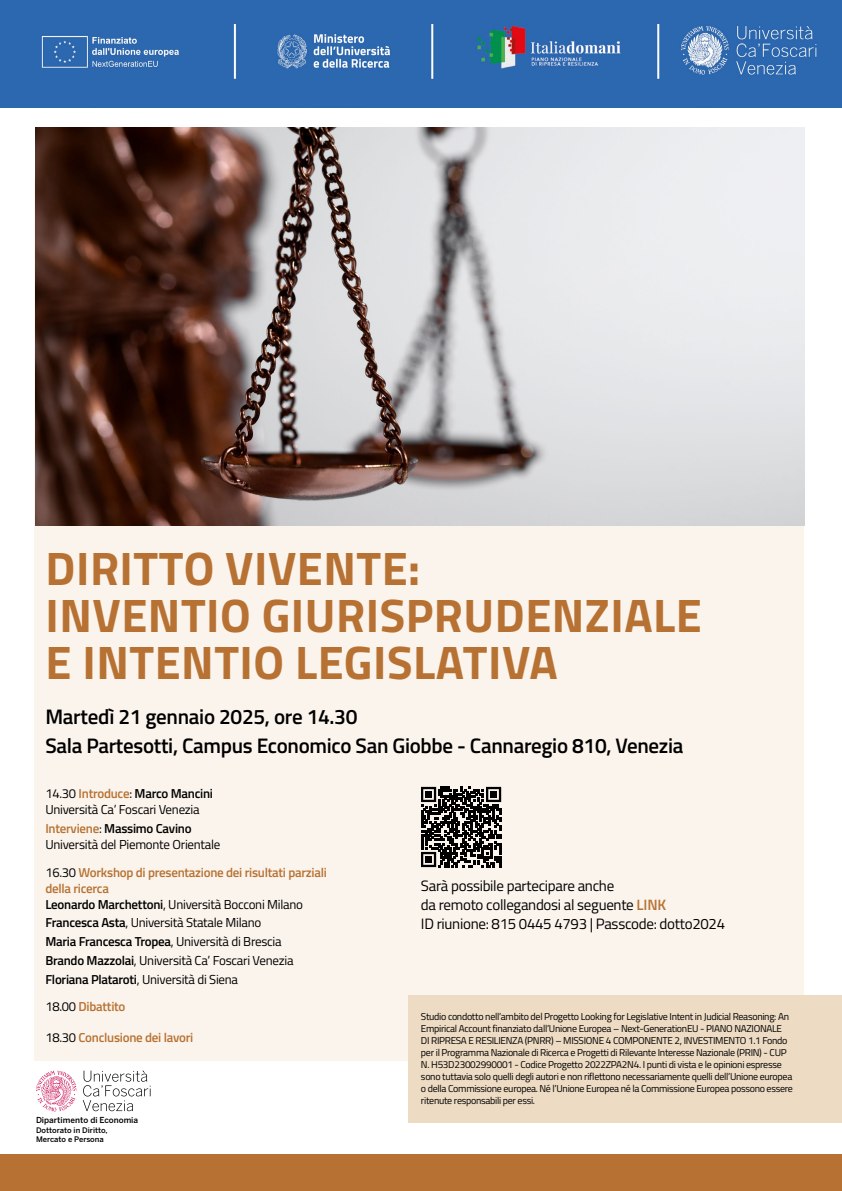
<style>
.page{position:relative;width:842px;height:1191px;background:#fff}
.page>*{position:absolute;margin:0;border:0;box-sizing:border-box;transform-origin:0 0}
.t1{font:700 47.1px/47.1px "Titillium Web";letter-spacing:.01em;color:#b77233}
.t2{font:600 21px/28.7px "Titillium Web";letter-spacing:-.015em;color:#000}
.t3{font:15px/19px "Titillium Web";letter-spacing:-.02em;color:#000}
.t4{font:13px/18.8px "Titillium Web";letter-spacing:-.02em;color:#000}
.t5{font:600 13px/16px "Titillium Web";letter-spacing:-.02em;color:#b77233}
.t6{font:10px/12px "Titillium Web";letter-spacing:-.03em;color:#000}
.t7{font:500 8.2px "Benton Sans";color:#000}
.t8{font:500 7.6px/9.2px "Benton Sans";color:#000}
.s1{font-weight:600;color:#b77233}
.s2{font-weight:600}
.s3{font-weight:400;color:#000}
.s4{color:#000}
</style>
<div class="page">
<svg style="left:83px;top:1070px;width:68px;height:41px"></svg>
<svg style="left:36px;top:1070px;width:41px;height:41px"></svg>
<img style="left:0;top:0;width:842px;height:108px">
<div style="left:0;top:1155px;width:842px;height:36px;background:#b77233"></div>
<div style="left:34px;top:179px;width:770px;height:881px;background:#fbf4ec"></div>
<img style="left:36px;top:128px;width:768px;height:397px">
<div style="left:409px;top:995px;width:433px;height:127px;background:#eddbc3"></div>
<svg style="left:421px;top:787px;width:80px;height:80px"></svg>
<div style="left:425px;top:791px;width:7px;height:6px;background:#000"></div>
<div style="left:490px;top:791px;width:7px;height:6px;background:#000"></div>
<div style="left:425px;top:856px;width:7px;height:6px;background:#000"></div>
<h1 class="t1" style="left:46px;top:543px;width:658px">DIRITTO VIVENTE:<br>INVENTIO GIURISPRUDENZIALE<br>E INTENTIO LEGISLATIVA</h1>
<h2 class="t2" style="left:45px;top:701px;width:640px">Martedì 21 gennaio 2025, ore 14.30<br>Sala Partesotti, Campus Economico San Giobbe - Cannaregio 810, Venezia</h2>
<h3 class="t4" style="left:45px;top:785px;width:169px;line-height:16px">14.30 <span class="s1">Introduce</span>: <span class="s2">Marco Mancini<br></span>Università Ca’ Foscari Venezia</h3>
<h3 class="t4" style="left:45px;top:820px;width:177px;line-height:16px"><span class="s1">Interviene</span>: <span class="s2">Massimo Cavino<br></span>Università del Piemonte Orientale</h3>
<h3 class="t5" style="left:45px;top:863px;width:283px"><span class="s3">16.30</span> Workshop di presentazione dei risultati parziali della ricerca<br><span class="s4">Leonardo Marchettoni</span><span class="s3">, Università Bocconi Milano</span></h3>
<h3 class="t4" style="left:45px;top:913px;width:250px"><span class="s2">Francesca Asta</span>, Università Statale Milano <span class="s2">Maria Francesca Tropea</span>, Università di Brescia <span class="s2">Brando Mazzolai</span>, Università Ca’ Foscari Venezia <span class="s2">Floriana Plataroti</span>, Università di Siena</h3>
<h3 class="t5" style="left:45px;top:998px;width:82px"><span class="s3">18.00</span> Dibattito</h3>
<h3 class="t5" style="left:45px;top:1028px;width:149px"><span class="s3">18.30</span> Conclusione dei lavori</h3>
<h3 class="t3" style="left:421px;top:875px;width:306px">Sarà possibile partecipare anche<br>da remoto collegandosi al seguente <span class="s1">LINK<br></span>ID riunione: 815 0445 4793 | Passcode: dotto2024</h3>
<p class="t6" style="left:421px;top:1009px;width:373px">Studio condotto nell’ambito del Progetto Looking for Legislative Intent in Judicial Reasoning: An Empirical Account finanziato dall’Unione Europea – Next-GenerationEU - PIANO NAZIONALE DI RIPRESA E RESILIENZA (PNRR) – MISSIONE 4 COMPONENTE 2, INVESTIMENTO 1.1 Fondo per il Programma Nazionale di Ricerca e Progetti di Rilevante Interesse Nazionale (PRIN) - CUP N. H53D23002990001 - Codice Progetto 2022ZPA2N4. I punti di vista e le opinioni espresse sono tuttavia solo quelli degli autori e non riflettono necessariamente quelli dell’Unione europea o della Commissione europea. Né l’Unione Europea né la Commissione Europea possono essere ritenute responsabili per essi.</p>
<p class="t7" style="left:36px;top:1115px;width:104px">Dipartimento di Economia</p>
<p class="t8" style="left:36px;top:1125px;width:73px">Dottorato in Diritto,<br>Mercato e Persona</p>
</div>
